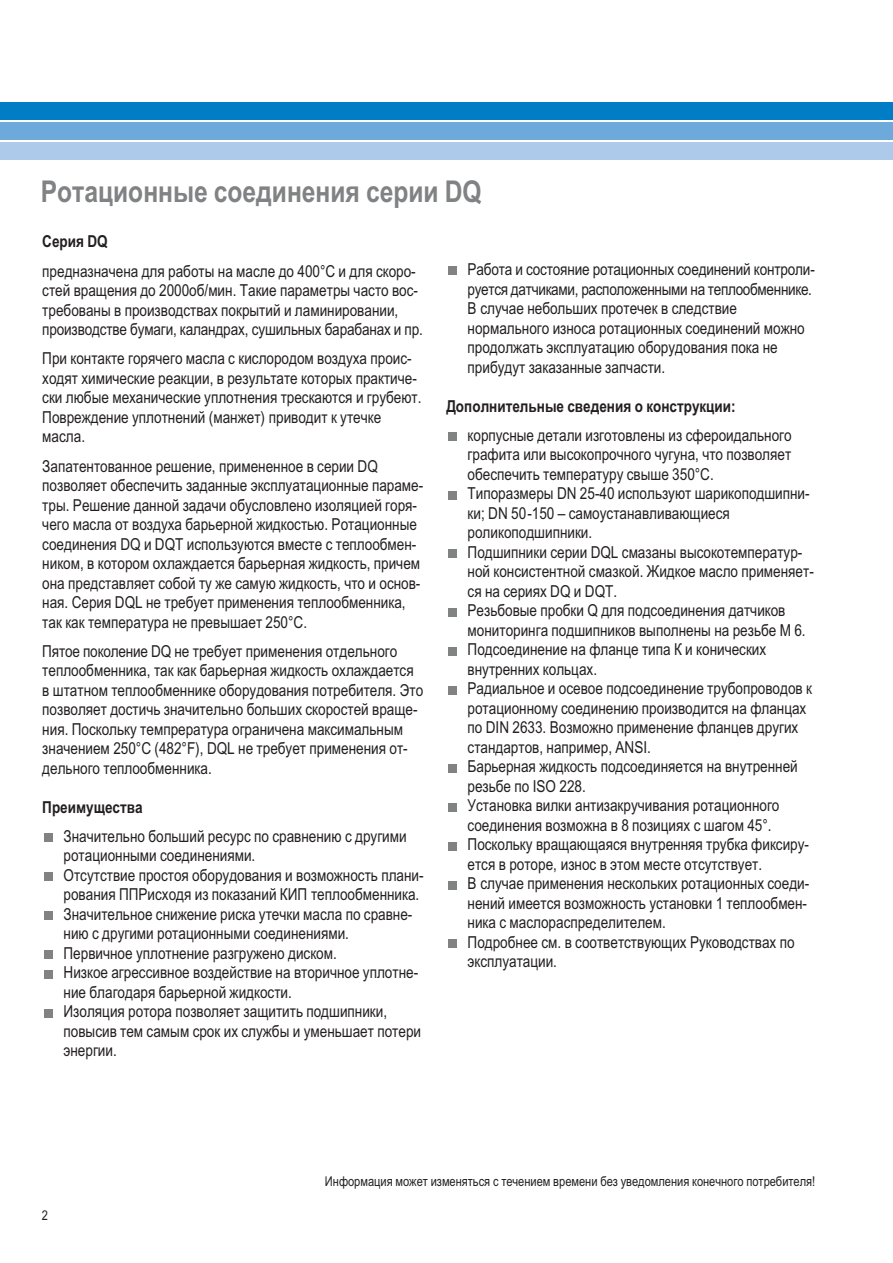
<style>
.page{position:relative;width:893px;height:1263px;background:#fff}
.page>*{position:absolute;margin:0;border:0;box-sizing:border-box;transform-origin:0 0}
.t1{font:700 30px "Arial Narrow Cyr";color:#808284}
.t2{font:16.5px/19.5px "Arial Narrow Cyr";color:#231f20}
.t3{font:700 16.5px "Arial Narrow Cyr";color:#231f20}
.t4{font:13.5px "Arial Narrow Cyr";color:#231f20}
</style>
<div class="page">
<div style="left:0;top:102px;width:892px;height:18px;background:#007dc5"></div>
<div style="left:0;top:122px;width:892px;height:18px;background:#6ea9db"></div>
<div style="left:0;top:142px;width:892px;height:18px;background:#adcaea"></div>
<div style="left:44px;top:1009px;width:8px;height:9px;background:#808284"></div>
<div style="left:44px;top:970px;width:8px;height:9px;background:#808284"></div>
<div style="left:44px;top:951px;width:8px;height:8px;background:#808284"></div>
<div style="left:44px;top:912px;width:8px;height:8px;background:#808284"></div>
<div style="left:44px;top:873px;width:8px;height:8px;background:#808284"></div>
<div style="left:44px;top:834px;width:8px;height:8px;background:#808284"></div>
<div style="left:448px;top:267px;width:8px;height:8px;background:#808284"></div>
<div style="left:448px;top:881px;width:8px;height:8px;background:#808284"></div>
<div style="left:448px;top:939px;width:8px;height:9px;background:#808284"></div>
<div style="left:448px;top:432px;width:8px;height:9px;background:#808284"></div>
<div style="left:448px;top:491px;width:8px;height:8px;background:#808284"></div>
<div style="left:448px;top:549px;width:8px;height:9px;background:#808284"></div>
<div style="left:448px;top:608px;width:8px;height:8px;background:#808284"></div>
<div style="left:448px;top:647px;width:8px;height:8px;background:#808284"></div>
<div style="left:448px;top:686px;width:8px;height:8px;background:#808284"></div>
<div style="left:448px;top:764px;width:8px;height:8px;background:#808284"></div>
<div style="left:448px;top:803px;width:8px;height:8px;background:#808284"></div>
<div style="left:448px;top:842px;width:8px;height:8px;background:#808284"></div>
<h1 class="t1" style="left:41px;top:180px;width:442px">Ротационные соединения серии DQ</h1>
<p class="t3" style="left:42px;top:235px;width:67px">Серия DQ</p>
<p class="t2" style="left:42px;top:263px;width:382px">предназначена для работы на масле до 400°C и для скоро&shy;стей вращения до 2000об/мин. Такие параметры часто вос&shy;требованы в производствах покрытий и ламинировании, производстве бумаги, каландрах, сушильных барабанах и пр.</p>
<p class="t2" style="left:42px;top:350px;width:381px">При контакте горячего масла с кислородом воздуха проис&shy;ходят химические реакции, в результате которых практиче&shy;ски любые механические уплотнения трескаются и грубеют.<br>Повреждение уплотнений (манжет) приводит к утечке масла.</p>
<p class="t2" style="left:42px;top:458px;width:382px">Запатентованное решение, примененное в серии DQ позволяет обеспечить заданные эксплуатационные параме&shy;тры. Решение данной задачи обусловлено изоляцией горя&shy;чего масла от воздуха барьерной жидкостью. Ротационные соединения DQ и DQT используются вместе с теплообмен&shy;ником, в котором охлаждается барьерная жидкость, причем она представляет собой ту же самую жидкость, что и основ&shy;ная. Серия DQL не требует применения теплообменника, так как температура не превышает 250°C.</p>
<p class="t2" style="left:42px;top:643px;width:382px">Пятое поколение DQ не требует применения отдельного теплообменника, так как барьерная жидкость охлаждается в штатном теплообменнике оборудования потребителя. Это позволяет достичь значительно больших скоростей враще&shy;ния. Поскольку темпрература ограничена максимальным значением 250°C (482°F), DQL не требует применения от&shy;дельного теплообменника.</p>
<p class="t3" style="left:42px;top:801px;width:102px">Преимущества</p>
<p class="t2" style="left:64px;top:828px;width:362px">Значительно больший ресурс по сравнению с другими ротационными соединениями.<br>Отсутствие простоя оборудования и возможность плани&shy;рования ППРисходя из показаний КИП теплообменника.<br>Значительное снижение риска утечки масла по сравне&shy;нию с другими ротационными соединениями.<br>Первичное уплотнение разгружено диском.<br>Низкое агрессивное воздействие на вторичное уплотне&shy;ние благодаря барьерной жидкости.<br>Изоляция ротора позволяет защитить подшипники, повысив тем самым срок их службы и уменьшает потери энергии.</p>
<p class="t2" style="left:468px;top:261px;width:349px">Работа и состояние ротационных соединений контроли&shy;руется датчиками, расположенными на теплообменнике.<br>В случае небольших протечек в следствие нормального износа ротационных соединений можно продолжать эксплуатацию оборудования пока не прибудут заказанные запчасти.</p>
<p class="t3" style="left:446px;top:400px;width:291px">Дополнительные сведения о конструкции:</p>
<p class="t2" style="left:468px;top:427px;width:348px">корпусные детали изготовлены из сфероидального графита или высокопрочного чугуна, что позволяет обеспечить температуру свыше 350°C.<br>Типоразмеры DN 25-40 используют шарикоподшипни&shy;ки; DN 50-150 – самоустанавливающиеся роликоподшипники.<br>Подшипники серии DQL смазаны высокотемператур&shy;ной консистентной смазкой. Жидкое масло применяет&shy;ся на сериях DQ и DQT.<br>Резьбовые пробки Q для подсоединения датчиков мониторинга подшипников выполнены на резьбе M 6.<br>Подсоединение на фланце типа К и конических внутренних кольцах.<br>Радиальное и осевое подсоединение трубопроводов к ротационному соединению производится на фланцах по DIN 2633. Возможно применение фланцев других стандартов, например, ANSI.<br>Барьерная жидкость подсоединяется на внутренней резьбе по ISO 228.<br>Установка вилки антизакручивания ротационного соединения возможна в 8 позициях с шагом 45°.<br>Поскольку вращающаяся внутренняя трубка фиксиру&shy;ется в роторе, износ в этом месте отсутствует.<br>В случае применения нескольких ротационных соеди&shy;нений имеется возможность установки 1 теплообмен&shy;ника с маслораспределителем.<br>Подробнее см. в соответствующих Руководствах по эксплуатации.</p>
<p class="t4" style="left:42px;top:1210px;width:8px">2</p>
<p class="t4" style="left:325px;top:1176px;width:492px">Информация может изменяться с течением времени без уведомления конечного потребителя!</p>
</div>
